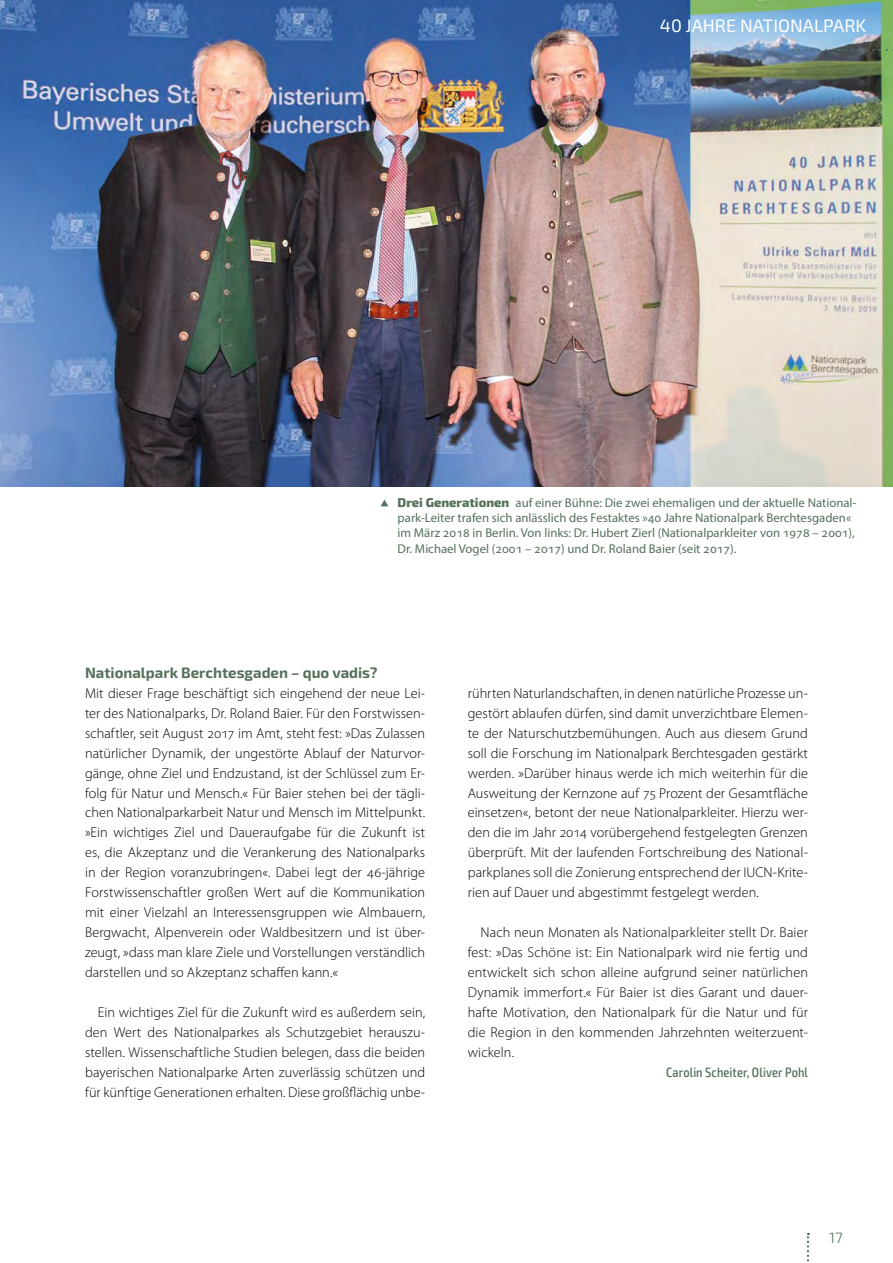
<style>
.page{position:relative;width:893px;height:1263px;background:#fff}
.page>*{position:absolute;margin:0;border:0;box-sizing:border-box;transform-origin:0 0}
.yy_-_Rubrik_-_li{font:18px "Exo 2";color:#fff}
.H3_-_Fließtext{font:700 15px "Exo 2";color:#55715a}
.t1{font:300 15px "Exo 2";color:#55715a}
.p_-_Folgetext{font:300 14.25px/20px "Myriad Pro";letter-spacing:.005em;color:#000;text-align:justify}
.p_-_Fließ{font:300 14.25px/20px "Myriad Pro";color:#000;text-align:justify}
.p_-_Autoren{font:500 condensed 13.5px "Exo 2";letter-spacing:.01em;color:#55715a}
.Bildunterschrift{font:12.75px/15.3px "Myriad Pro";color:#55715a}
.s1{font-family:"Exo 2";font-weight:800}
</style>
<div class="page">
<img style="left:0;top:0;width:893px;height:486px">
<svg style="left:381px;top:500px;width:7px;height:6px"></svg>
<svg style="left:807px;top:1233px;width:2px;height:29px"></svg>
<svg style="left:799px;top:49px;width:94px;height:2px"></svg>
<p class="yy_-_Rubrik_-_li" style="left:660px;top:15px;width:208px">40 JAHRE NATIONALPARK</p>
<p class="Bildunterschrift" style="left:398px;top:494px;width:460px"><span class="s1">Drei Generationen</span> auf einer Bühne: Die zwei ehemaligen und der aktuelle National&shy;park-Leiter trafen sich anlässlich des Festaktes »40 Jahre Nationalpark Berchtesgaden« im März 2018 in Berlin. Von links: Dr. Hubert Zierl (Nationalparkleiter von 1978 – 2001), Dr. Michael Vogel (2001 – 2017) und Dr. Roland Baier (seit 2017).</p>
<p class="H3_-_Fließtext" style="left:85px;top:663px;width:294px">Nationalpark Berchtesgaden – quo vadis?</p>
<p class="p_-_Fließ" style="left:85px;top:683px;width:342px">Mit dieser Frage beschäftigt sich eingehend der neue Lei&shy;ter des Nationalparks, Dr. Roland Baier. Für den Forstwissen&shy;schaftler, seit August 2017 im Amt, steht fest: »Das Zulassen natürlicher Dynamik, der ungestörte Ablauf der Naturvor&shy;gänge, ohne Ziel und Endzustand, ist der Schlüssel zum Er&shy;folg für Natur und Mensch.« Für Baier stehen bei der tägli&shy;chen Nationalparkarbeit Natur und Mensch im Mittelpunkt. »Ein wichtiges Ziel und Daueraufgabe für die Zukunft ist es, die Akzeptanz und die Verankerung des Nationalparks in der Region voranzubringen«. Dabei legt der 46-jährige Forstwissenschaftler großen Wert auf die Kommunikation mit einer Vielzahl an Interessensgruppen wie Almbauern, Bergwacht, Alpenverein oder Waldbesitzern und ist über&shy;zeugt, »dass man klare Ziele und Vorstellungen verständlich darstellen und so Akzeptanz schaffen kann.«</p>
<p class="p_-_Folgetext" style="left:85px;top:1002px;width:342px;text-indent:13px">Ein wichtiges Ziel für die Zukunft wird es außerdem sein, den Wert des Nationalparkes als Schutzgebiet herauszu&shy;stellen. Wissenschaftliche Studien belegen, dass die beiden bayerischen Nationalparke Arten zuverlässig schützen und für künftige Generationen erhalten. Diese großflächig unbe-</p>
<p class="p_-_Folgetext" style="left:468px;top:683px;width:342px">rührten Naturlandschaften, in denen natürliche Prozesse un&shy;gestört ablaufen dürfen, sind damit unverzichtbare Elemen&shy;te der Naturschutzbemühungen. Auch aus diesem Grund soll die Forschung im Nationalpark Berchtesgaden gestärkt werden. »Darüber hinaus werde ich mich weiterhin für die Ausweitung der Kernzone auf 75 Prozent der Gesamtfläche einsetzen«, betont der neue Nationalparkleiter. Hierzu wer&shy;den die im Jahr 2014 vorübergehend festgelegten Grenzen überprüft. Mit der laufenden Fortschreibung des National&shy;parkplanes soll die Zonierung entsprechend der IUCN-Krite&shy;rien auf Dauer und abgestimmt festgelegt werden.</p>
<p class="p_-_Folgetext" style="left:468px;top:922px;width:342px;text-indent:13px">Nach neun Monaten als Nationalparkleiter stellt Dr. Baier fest: »Das Schöne ist: Ein Nationalpark wird nie fertig und entwickelt sich schon alleine aufgrund seiner natürlichen Dynamik immerfort.« Für Baier ist dies Garant und dauer&shy;hafte Motivation, den Nationalpark für die Natur und für die Region in den kommenden Jahrzehnten weiterzuent&shy;wickeln.</p>
<p class="p_-_Autoren" style="left:666px;top:1064px;width:143px">Carolin Scheiter, Oliver Pohl</p>
<p class="t1" style="left:829px;top:1229px;width:15px">17</p>
</div>
